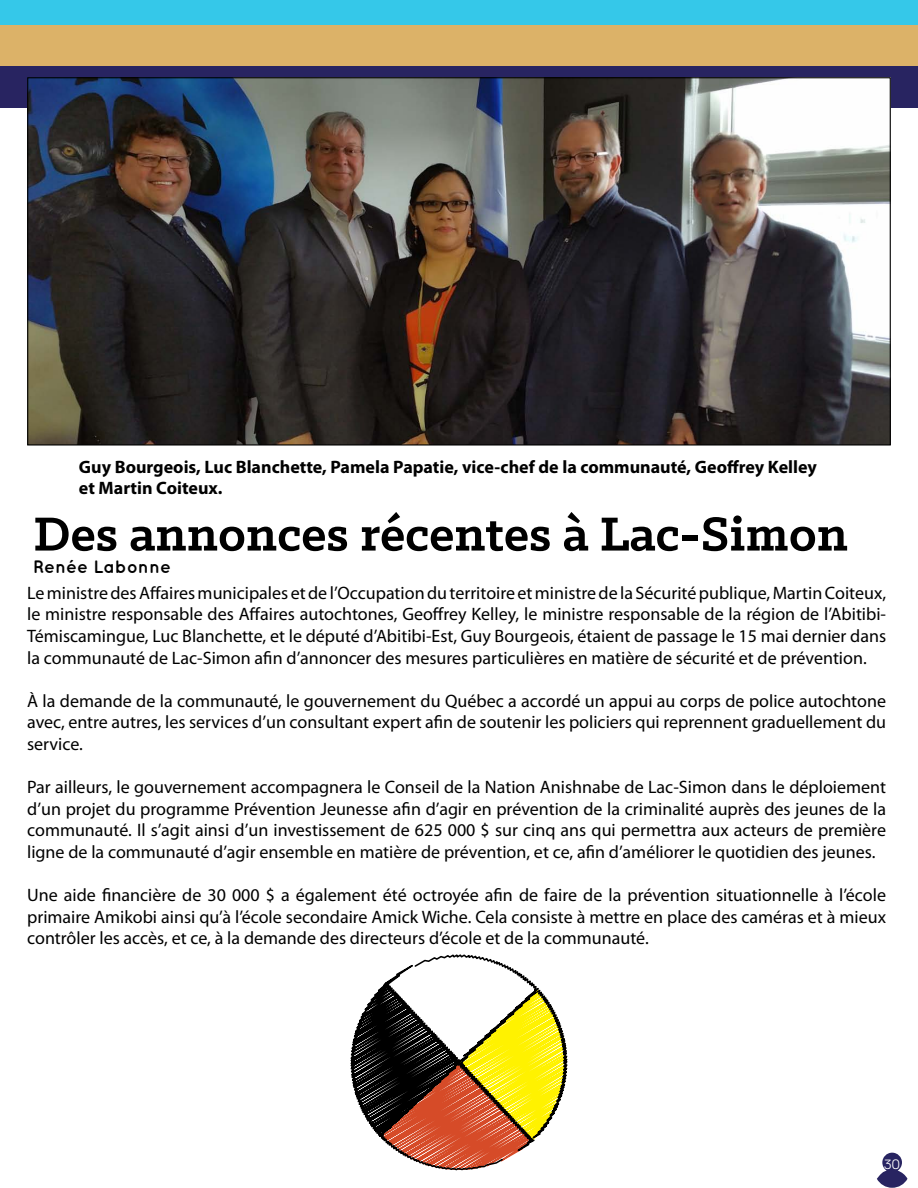
<style>
.page{position:relative;width:918px;height:1188px;background:#fff}
.page>*{position:absolute;margin:0;border:0;box-sizing:border-box;transform-origin:0 0}
.t1{font:700 54px "Klinic Slab";color:#000}
.t2{font:18px/21.6px "Myriad Pro";color:#000;text-align:justify}
.t3{font:700 18px/21.6px "Myriad Pro";color:#000}
.t4{font:700 18px "Quicksand";color:#000}
.t5{font:13.5px "Tofino";color:#fff}
</style>
<div class="page">
<svg style="left:877px;top:1153px;width:31px;height:35px"></svg>
<div style="left:0;top:0;width:918px;height:26px;background:#35c8e9"></div>
<div style="left:0;top:26px;width:918px;height:41px;background:#dcb268"></div>
<svg style="left:0;top:67px;width:918px;height:41px;fill:#282461"></svg>
<img style="left:29px;top:79px;width:860px;height:365px">
<svg style="left:441px;top:954px;width:127px;height:142px"></svg>
<svg style="left:350px;top:956px;width:212px;height:215px"></svg>
<p class="t3" style="left:79px;top:455px;width:740px">Guy Bourgeois, Luc Blanchette, Pamela Papatie, vice-chef de la communauté, Geoffrey Kelley et Martin Coiteux.</p>
<h1 class="t1" style="left:33px;top:498px;width:816px">Des annonces récentes à Lac-Simon</h1>
<p class="t4" style="left:33px;top:556px;width:139px">Renée Labonne</p>
<p class="t2" style="left:27px;top:582px;width:861px">Le ministre des Affaires municipales et de l’Occupation du territoire et ministre de la Sécurité publique, Martin Coiteux, le ministre responsable des Affaires autochtones, Geoffrey Kelley, le ministre responsable de la région de l’Abitibi-Témiscamingue, Luc Blanchette, et le député d’Abitibi-Est, Guy Bourgeois, étaient de passage le 15 mai dernier dans la communauté de Lac-Simon afin d’annoncer des mesures particulières en matière de sécurité et de prévention.</p>
<p class="t2" style="left:27px;top:690px;width:860px">À la demande de la communauté, le gouvernement du Québec a accordé un appui au corps de police autochtone avec, entre autres, les services d’un consultant expert afin de soutenir les policiers qui reprennent graduellement du service.</p>
<p class="t2" style="left:27px;top:776px;width:861px">Par ailleurs, le gouvernement accompagnera le Conseil de la Nation Anishnabe de Lac-Simon dans le déploiement d’un projet du programme Prévention Jeunesse afin d’agir en prévention de la criminalité auprès des jeunes de la communauté. Il s’agit ainsi d’un investissement de 625 000 $ sur cinq ans qui permettra aux acteurs de première ligne de la communauté d’agir ensemble en matière de prévention, et ce, afin d’améliorer le quotidien des jeunes.</p>
<p class="t2" style="left:27px;top:884px;width:860px">Une aide financière de 30 000 $ a également été octroyée afin de faire de la prévention situationnelle à l’école primaire Amikobi ainsi qu’à l’école secondaire Amick Wiche. Cela consiste à mettre en place des caméras et à mieux contrôler les accès, et ce, à la demande des directeurs d’école et de la communauté.</p>
<p class="t5" style="left:884px;top:1154px;width:18px">30</p>
</div>
